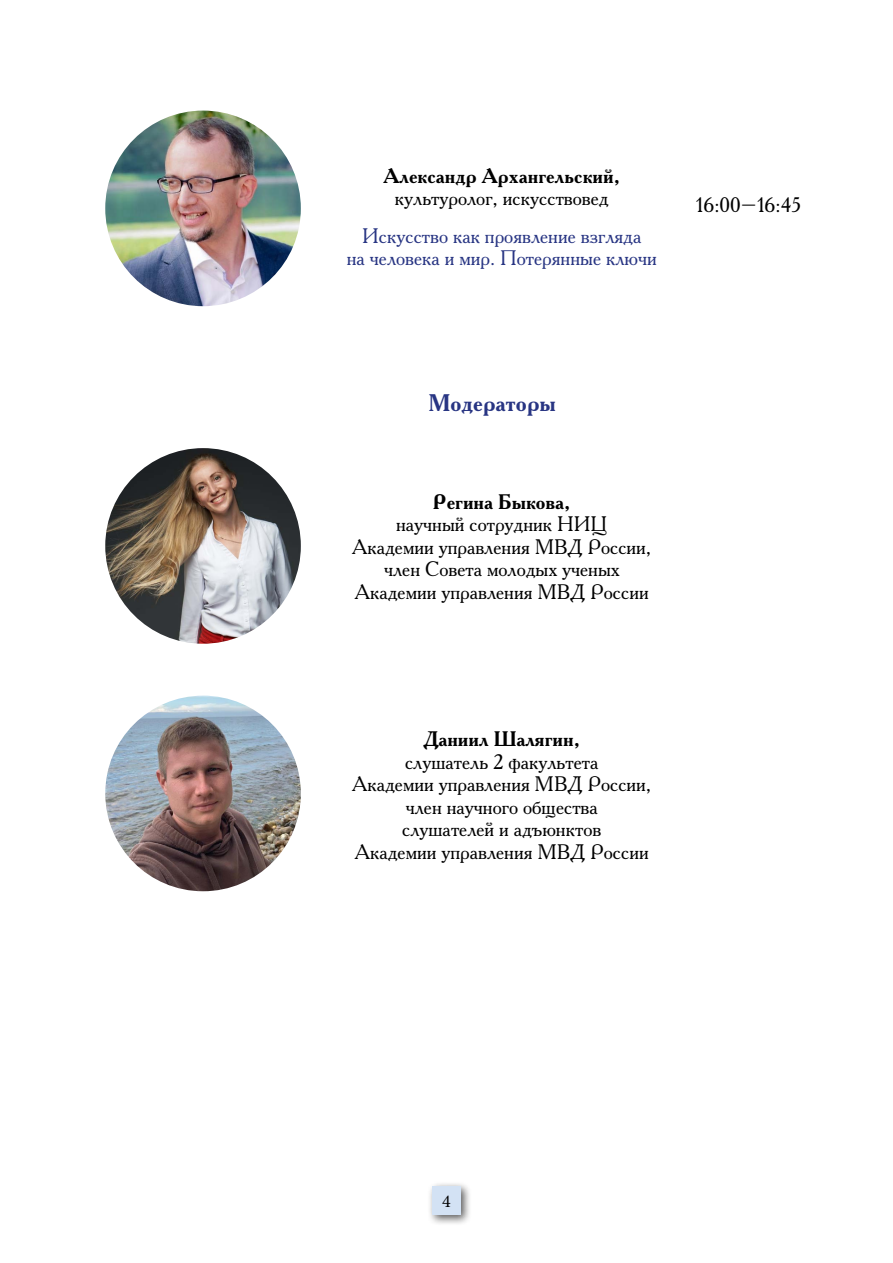
<style>
.page{position:relative;width:893px;height:1263px;background:#fff}
.page>*{position:absolute;margin:0;border:0;box-sizing:border-box;transform-origin:0 0}
.t1{font:700 24px "Academy C";color:#283583}
.t2{font:21px/22.5px "Academy C";color:#000;text-align:center}
.t3{font:21px/22.5px "Academy C";color:#283583;text-align:center}
.t4{font:700 21px "Academy C";color:#000}
.t5{font:18px "Minion Pro";color:#000}
</style>
<div class="page">
<div style="left:427px;top:1181px;width:45px;height:46px;background:#000;opacity:.65"></div>
<div style="left:432px;top:1186px;width:29px;height:29px;background:#d3e2f4"></div>
<img style="left:105px;top:111px;width:196px;height:195px;border-radius:98px">
<img style="left:105px;top:448px;width:196px;height:196px;border-radius:98px">
<img style="left:105px;top:696px;width:196px;height:195px;border-radius:98px">
<p class="t4" style="left:383px;top:162px;width:238px">Александр Архангельский,</p>
<p class="t2" style="left:395px;top:186px;width:215px">культуролог, искусствовед</p>
<p class="t3" style="left:347px;top:224px;width:311px">Искусство как проявление взгляда<br>на человека и мир. Потерянные ключи</p>
<p class="t2" style="left:695px;top:193px;width:107px">16:00–16:45</p>
<p class="t1" style="left:428px;top:387px;width:129px">Модераторы</p>
<p class="t4" style="left:433px;top:487px;width:139px">Регина Быкова,</p>
<p class="t2" style="left:352px;top:512px;width:301px">научный сотрудник НИЦ<br>Академии управления МВД России, член Совета молодых ученых<br>Академии управления МВД России</p>
<p class="t4" style="left:424px;top:725px;width:158px">Даниил Шалягин,</p>
<p class="t2" style="left:352px;top:750px;width:301px">слушатель 2 факультета<br>Академии управления МВД России, член научного общества<br>слушателей и адъюнктов<br>Академии управления МВД России</p>
<p class="t5" style="left:442px;top:1189px;width:10px">4</p>
</div>
